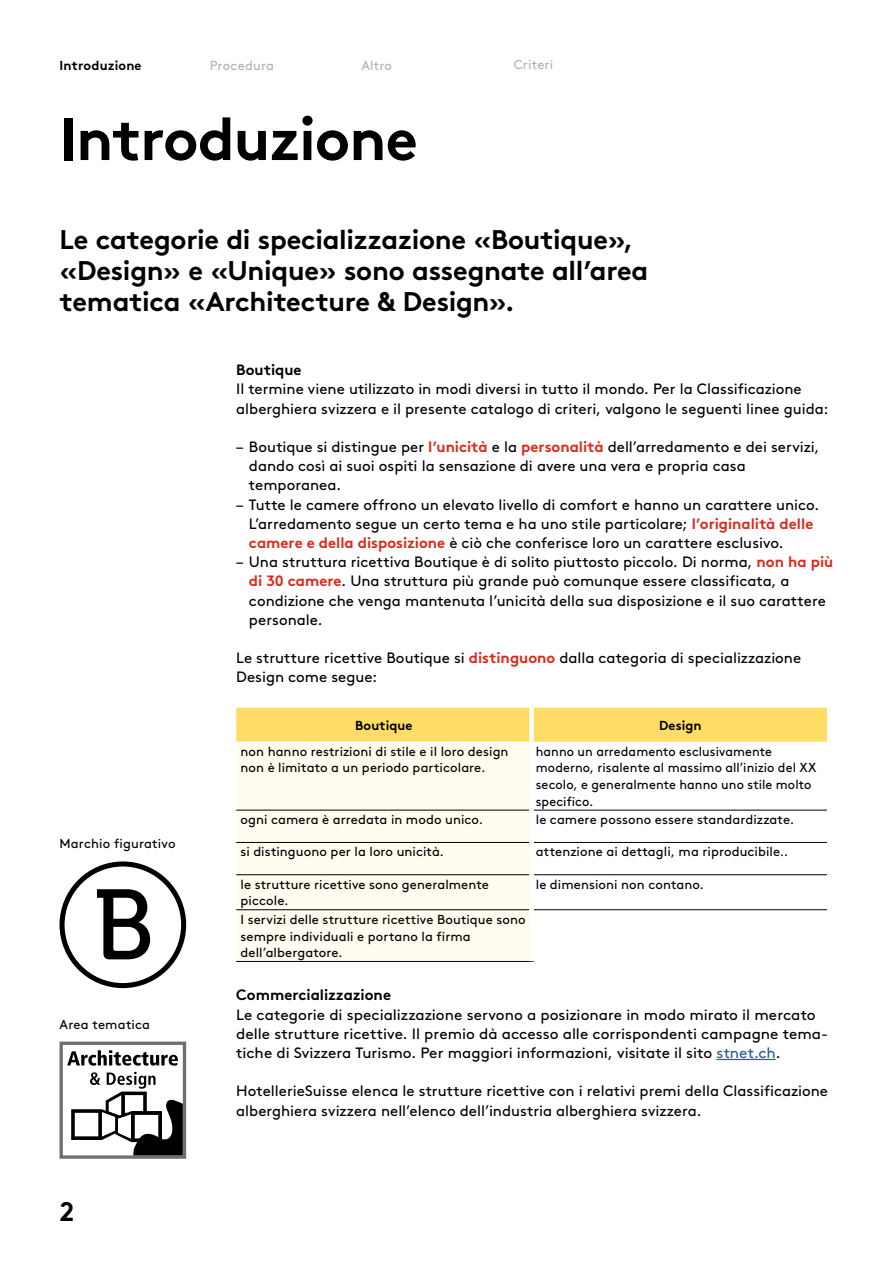
<style>
.page{position:relative;width:893px;height:1263px;background:#fff}
.page>*{position:absolute;margin:0;border:0;box-sizing:border-box;transform-origin:0 0}
.t1{font:700 60px "Brown Std";letter-spacing:-.02em;color:#000}
.t2{font:700 27px/30.6px "Brown Std";letter-spacing:-.01em;color:#000}
.t3{font:15px/19.2px "Brown Std";color:#000}
.t4{font:700 15px "Brown Std";color:#000}
.t5{font:13.05px/16.6px "Brown Std";letter-spacing:.01em;color:#000}
.t6{font:700 13.05px "Brown Std";letter-spacing:.005em;color:#000}
.t7{font:13.05px "Brown Std";letter-spacing:.01em;color:#b2b2b2}
.s1{font-weight:700;color:#da291c}
.s2{color:#275b9b}
</style>
<div class="page">
<hr style="left:716px;top:1059px;width:59px;height:1px;background:#275b9b">
<div style="left:236px;top:708px;width:591px;height:34px;background:#ffdc63"></div>
<div style="left:236px;top:742px;width:293px;height:219px;background:#fffbef"></div>
<div style="left:529px;top:708px;width:5px;height:34px;background:#fff"></div>
<hr style="left:236px;top:842px;width:293px;height:1px;background:#000">
<hr style="left:534px;top:842px;width:293px;height:1px;background:#000">
<hr style="left:236px;top:874px;width:293px;height:1px;background:#000">
<hr style="left:534px;top:874px;width:293px;height:1px;background:#000">
<hr style="left:236px;top:909px;width:293px;height:1px;background:#000">
<hr style="left:534px;top:909px;width:293px;height:1px;background:#000">
<hr style="left:236px;top:961px;width:298px;height:1px;background:#000">
<hr style="left:236px;top:810px;width:293px;height:1px;background:#000">
<hr style="left:534px;top:810px;width:293px;height:1px;background:#000">
<svg style="left:60px;top:1041px;width:126px;height:118px"></svg>
<svg style="left:60px;top:861px;width:126px;height:127px"></svg>
<p class="t6" style="left:60px;top:57px;width:84px">Introduzione</p>
<p class="t7" style="left:210px;top:57px;width:66px">Procedura</p>
<p class="t7" style="left:361px;top:57px;width:32px">Altro</p>
<h1 class="t1" style="left:60px;top:102px;width:360px">Introduzione</h1>
<p class="t7" style="left:514px;top:57px;width:41px">Criteri</p>
<h2 class="t2" style="left:60px;top:225px;width:590px">Le categorie di specializzazione «Boutique», «Design» e «Unique» sono assegnate all’area tematica «Architecture &amp; Design».</h2>
<p class="t5" style="left:60px;top:835px;width:117px">Marchio figurativo</p>
<p class="t5" style="left:60px;top:1016px;width:92px">Area tematica</p>
<h2 class="t2" style="left:60px;top:1196px;width:16px">2</h2>
<p class="t4" style="left:236px;top:361px;width:67px">Boutique</p>
<p class="t3" style="left:236px;top:380px;width:594px">Il termine viene utilizzato in modi diversi in tutto il mondo. Per la Classificazione alberghiera svizzera e il presente catalogo di criteri, valgono le seguenti linee guida:</p>
<p class="t3" style="left:249px;top:437px;width:572px;text-indent:-13px">– Boutique si distingue per <span class="s1">l’unicità</span> e la <span class="s1">personalità</span> dell’arredamento e dei servizi, dando così ai suoi ospiti la sensazione di avere una vera e propria casa temporanea.</p>
<p class="t3" style="left:249px;top:495px;width:572px;text-indent:-13px">– Tutte le camere offrono un elevato livello di comfort e hanno un carattere unico.<br>L’arredamento segue un certo tema e ha uno stile particolare; <span class="s1">l’originalità delle camere e della disposizione</span> è ciò che conferisce loro un carattere esclusivo.</p>
<p class="t3" style="left:249px;top:552px;width:586px;text-indent:-13px">– Una struttura ricettiva Boutique è di solito piuttosto piccolo. Di norma, <span class="s1">non ha più di 30 camere</span>. Una struttura più grande può comunque essere classificata, a condizione che venga mantenuta l’unicità della sua disposizione e il suo carattere personale.</p>
<p class="t3" style="left:236px;top:648px;width:567px">Le strutture ricettive Boutique si <span class="s1">distinguono</span> dalla categoria di specializzazione<br>Design come segue:</p>
<p class="t6" style="left:355px;top:717px;width:59px">Boutique</p>
<p class="t6" style="left:659px;top:717px;width:44px">Design</p>
<p class="t5" style="left:240px;top:743px;width:270px">non hanno restrizioni di stile e il loro design non è limitato a un periodo particolare.</p>
<p class="t5" style="left:536px;top:743px;width:282px">hanno un arredamento esclusivamente moderno, risalente al massimo all’inizio del XX secolo, e generalmente hanno uno stile molto specifico.</p>
<p class="t5" style="left:240px;top:811px;width:244px">ogni camera è arredata in modo unico.</p>
<p class="t5" style="left:536px;top:811px;width:260px">le camere possono essere standardizzate.</p>
<p class="t5" style="left:240px;top:844px;width:205px">si distinguono per la loro unicità.</p>
<p class="t5" style="left:536px;top:844px;width:254px">attenzione ai dettagli, ma riproducibile..</p>
<p class="t5" style="left:240px;top:876px;width:250px">le strutture ricettive sono generalmente piccole.</p>
<p class="t5" style="left:536px;top:876px;width:170px">le dimensioni non contano.</p>
<p class="t5" style="left:240px;top:911px;width:287px">I servizi delle strutture ricettive Boutique sono sempre individuali e portano la firma dell’albergatore.</p>
<p class="t4" style="left:236px;top:986px;width:156px">Commercializzazione</p>
<p class="t3" style="left:236px;top:1005px;width:593px">Le categorie di specializzazione servono a posizionare in modo mirato il mercato delle strutture ricettive. Il premio dà accesso alle corrispondenti campagne tema&shy;tiche di Svizzera Turismo. Per maggiori informazioni, visitate il sito <span class="s2">stnet.ch</span>.</p>
<p class="t3" style="left:236px;top:1082px;width:593px">HotellerieSuisse elenca le strutture ricettive con i relativi premi della Classificazione alberghiera svizzera nell’elenco dell’industria alberghiera svizzera.</p>
</div>
